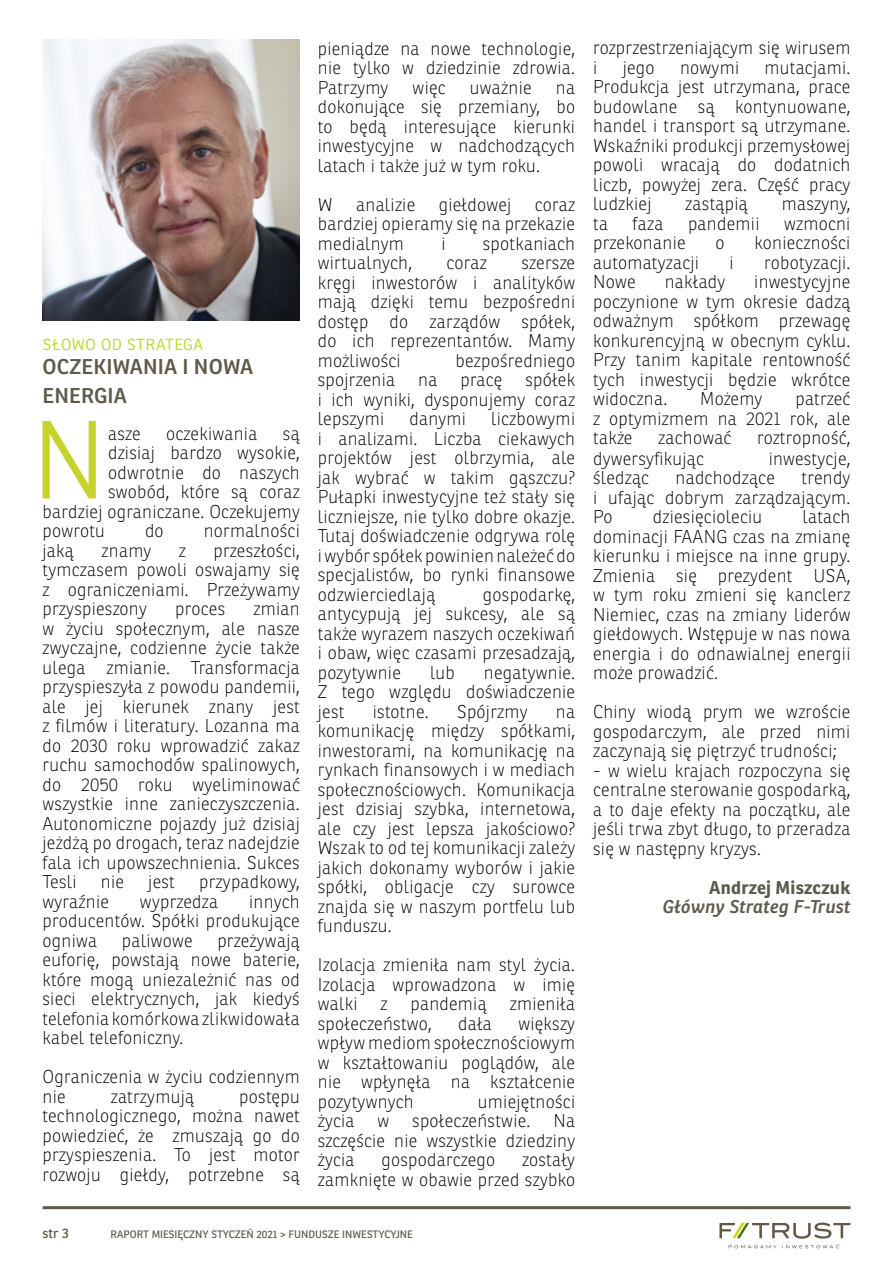
<style>
.page{position:relative;width:893px;height:1263px;background:#fff}
.page>*{position:absolute;margin:0;border:0;box-sizing:border-box;transform-origin:0 0}
.t1{font:300 107.7px "Ronnia";color:#c8d22c}
.t2{font:600 20.85px/28.5px "Ronnia";letter-spacing:.01em;color:#5e5b4d}
.t3{font:300 19.5px "Ronnia";letter-spacing:.005em;color:#bed736}
.t4{font:100 18px/19.5px "Ronnia";letter-spacing:.015em;color:#000;text-align:justify}
.t5{font:italic 600 18px "Ronnia";letter-spacing:.015em;color:#5e5b4d}
.t6{font:700 18px "Ronnia";letter-spacing:.015em;color:#5e5b4d}
.t7{font:13.5px "Ronnia";color:#5e5b4d}
.t8{font:10.5px "Ronnia";color:#5e5b4d}
</style>
<div class="page">
<hr style="left:43px;top:1206px;width:807px;height:3px;background:#5e5b4d">
<svg style="left:719px;top:1222px;width:131px;height:26px"></svg>
<img style="left:43px;top:40px;width:256px;height:281px">
<p class="t3" style="left:43px;top:331px;width:162px">słowo od stratega</p>
<p class="t2" style="left:43px;top:352px;width:212px">OCZEKIWANIA I NOWA<br>ENERGIA</p>
<h1 class="t1" style="left:32px;top:394px;width:76px">N</h1>
<p class="t4" style="left:108px;top:424px;width:34px">asze</p>
<p class="t4" style="left:166px;top:424px;width:93px">oczekiwania</p>
<p class="t4" style="left:283px;top:424px;width:18px">są</p>
<p class="t4" style="left:108px;top:443px;width:193px">dzisiaj bardzo wysokie,</p>
<p class="t4" style="left:108px;top:463px;width:193px">odwrotnie do naszych</p>
<p class="t4" style="left:108px;top:482px;width:193px">swobód, które są coraz</p>
<p class="t4" style="left:43px;top:502px;width:259px">bardziej ograniczane. Oczekujemy</p>
<p class="t4" style="left:43px;top:521px;width:64px">powrotu</p>
<p class="t4" style="left:145px;top:521px;width:20px">do</p>
<p class="t4" style="left:204px;top:521px;width:98px">normalności</p>
<p class="t4" style="left:43px;top:541px;width:33px">jaką</p>
<p class="t4" style="left:102px;top:541px;width:51px">znamy</p>
<p class="t4" style="left:179px;top:541px;width:9px">z</p>
<p class="t4" style="left:43px;top:541px;width:259px;text-indent:171px">przeszłości, tymczasem powoli oswajamy się z ograniczeniami. Przeżywamy przyspieszony</p>
<p class="t4" style="left:43px;top:599px;width:259px;text-indent:211px">zmian w życiu społecznym, ale nasze zwyczajne, codzienne życie także ulega zmianie. Transformacja przyspieszyła z powodu pandemii, ale jej kierunek znany jest z filmów i literatury. Lozanna ma do 2030 roku wprowadzić zakaz ruchu samochodów spalinowych, do 2050 roku wyeliminować wszystkie inne zanieczyszczenia.<br>Autonomiczne pojazdy już dzisiaj jeżdżą po drogach, teraz nadejdzie fala ich upowszechnienia. Sukces Tesli</p>
<p class="t4" style="left:175px;top:599px;width:52px">proces</p>
<p class="t4" style="left:101px;top:872px;width:25px">nie</p>
<p class="t4" style="left:148px;top:872px;width:28px">jest</p>
<p class="t4" style="left:199px;top:872px;width:102px">przypadkowy,</p>
<p class="t4" style="left:43px;top:892px;width:68px">wyraźnie</p>
<p class="t4" style="left:140px;top:892px;width:80px">wyprzedza</p>
<p class="t4" style="left:43px;top:892px;width:259px;text-indent:207px">innych producentów. Spółki produkujące ogniwa</p>
<p class="t4" style="left:122px;top:931px;width:72px">paliwowe</p>
<p class="t4" style="left:43px;top:931px;width:259px;text-indent:175px">przeżywają euforię, powstają nowe baterie, które mogą uniezależnić nas od sieci elektrycznych, jak kiedyś telefonia komórkowa zlikwidowała kabel telefoniczny.</p>
<p class="t4" style="left:43px;top:1067px;width:259px">Ograniczenia w życiu codziennym nie</p>
<p class="t4" style="left:111px;top:1087px;width:85px">zatrzymują</p>
<p class="t4" style="left:43px;top:1087px;width:259px;text-indent:197px">postępu technologicznego, można nawet powiedzieć, że zmuszają go do przyspieszenia. To jest motor rozwoju giełdy, potrzebne są</p>
<p class="t4" style="left:318px;top:39px;width:259px">pieniądze na nowe technologie, nie tylko w dziedzinie zdrowia.<br>Patrzymy</p>
<p class="t4" style="left:413px;top:78px;width:35px">więc</p>
<p class="t4" style="left:470px;top:78px;width:63px">uważnie</p>
<p class="t4" style="left:318px;top:78px;width:259px;text-indent:238px">na dokonujące się przemiany, bo to będą interesujące kierunki inwestycyjne w nadchodzących latach i także już w tym roku.</p>
<p class="t4" style="left:318px;top:195px;width:16px">W</p>
<p class="t4" style="left:356px;top:195px;width:61px">analizie</p>
<p class="t4" style="left:439px;top:195px;width:74px">giełdowej</p>
<p class="t4" style="left:318px;top:195px;width:259px;text-indent:217px">coraz bardziej opieramy się na przekazie medialnym</p>
<p class="t4" style="left:441px;top:234px;width:6px">i</p>
<p class="t4" style="left:483px;top:234px;width:94px">spotkaniach</p>
<p class="t4" style="left:318px;top:253px;width:96px">wirtualnych,</p>
<p class="t4" style="left:447px;top:253px;width:42px">coraz</p>
<p class="t4" style="left:318px;top:253px;width:259px;text-indent:204px">szersze kręgi inwestorów i analityków mają dzięki temu bezpośredni dostęp do zarządów spółek, do ich reprezentantów. Mamy możliwości</p>
<p class="t4" style="left:455px;top:351px;width:121px">bezpośredniego</p>
<p class="t4" style="left:318px;top:370px;width:259px;text-indent:208px">spółek i ich wyniki, dysponujemy coraz lepszymi</p>
<p class="t4" style="left:318px;top:370px;width:79px">spojrzenia</p>
<p class="t4" style="left:418px;top:370px;width:21px">na</p>
<p class="t4" style="left:460px;top:370px;width:43px">pracę</p>
<p class="t4" style="left:318px;top:409px;width:259px;text-indent:173px">liczbowymi i analizami. Liczba ciekawych projektów jest olbrzymia, ale jak wybrać w takim gąszczu?<br>Pułapki inwestycyjne też stały się liczniejsze, nie tylko dobre okazje.<br>Tutaj doświadczenie odgrywa rolę i wybór spółek powinien należeć do specjalistów, bo rynki finansowe odzwierciedlają</p>
<p class="t4" style="left:409px;top:409px;width:58px">danymi</p>
<p class="t4" style="left:318px;top:585px;width:259px;text-indent:165px">gospodarkę, antycypują jej sukcesy, ale są także wyrazem naszych oczekiwań i obaw, więc czasami przesadzają, pozytywnie</p>
<p class="t4" style="left:430px;top:663px;width:26px">lub</p>
<p class="t4" style="left:318px;top:663px;width:259px;text-indent:166px">negatywnie.<br>Z tego względu doświadczenie jest</p>
<p class="t4" style="left:373px;top:702px;width:57px">istotne.</p>
<p class="t4" style="left:457px;top:702px;width:72px">Spójrzmy</p>
<p class="t4" style="left:318px;top:702px;width:259px;text-indent:238px">na komunikację między spółkami, inwestorami, na komunikację na rynkach finansowych i w mediach społecznościowych. Komunikacja jest dzisiaj szybka, internetowa, ale czy jest lepsza jakościowo?<br>Wszak to od tej komunikacji zależy jakich dokonamy wyborów i jakie spółki, obligacje czy surowce znajda się w naszym portfelu lub funduszu.</p>
<p class="t4" style="left:318px;top:955px;width:259px">Izolacja zmieniła nam styl życia.<br>Izolacja wprowadzona w imię walki</p>
<p class="t4" style="left:380px;top:994px;width:9px">z</p>
<p class="t4" style="left:410px;top:994px;width:78px">pandemią</p>
<p class="t4" style="left:510px;top:994px;width:67px">zmieniła</p>
<p class="t4" style="left:318px;top:1013px;width:115px">społeczeństwo,</p>
<p class="t4" style="left:458px;top:1013px;width:35px">dała</p>
<p class="t4" style="left:318px;top:1013px;width:259px;text-indent:200px">większy wpływ mediom społecznościowym w kształtowaniu poglądów, ale nie wpłynęła na kształcenie pozytywnych</p>
<p class="t4" style="left:478px;top:1091px;width:99px">umiejętności</p>
<p class="t4" style="left:318px;top:1111px;width:38px">życia</p>
<p class="t4" style="left:378px;top:1111px;width:13px">w</p>
<p class="t4" style="left:412px;top:1111px;width:120px">społeczeństwie.</p>
<p class="t4" style="left:318px;top:1111px;width:259px;text-indent:235px">Na szczęście nie wszystkie dziedziny życia</p>
<p class="t4" style="left:318px;top:1150px;width:259px;text-align:right">zostały<br>zamknięte w obawie przed szybko</p>
<p class="t4" style="left:381px;top:1150px;width:115px">gospodarczego</p>
<p class="t7" style="left:43px;top:1225px;width:28px">str 3</p>
<p class="t8" style="left:111px;top:1228px;width:304px">RAPORT MIESIĘCZNY STYCZEŃ 2021 &gt; FUNDUSZE INWESTYCYJNE</p>
<p class="t4" style="left:593px;top:38px;width:259px">rozprzestrzeniającym się wirusem i</p>
<p class="t4" style="left:593px;top:58px;width:259px;text-indent:171px">mutacjami.<br>Produkcja jest utrzymana, prace budowlane są kontynuowane, handel i transport są utrzymane.<br>Wskaźniki produkcji przemysłowej powoli wracają do dodatnich liczb, powyżej zera. Część pracy ludzkiej</p>
<p class="t4" style="left:623px;top:58px;width:33px">jego</p>
<p class="t4" style="left:680px;top:58px;width:61px">nowymi</p>
<p class="t4" style="left:685px;top:194px;width:64px">zastąpią</p>
<p class="t4" style="left:782px;top:194px;width:70px">maszyny,</p>
<p class="t4" style="left:593px;top:214px;width:16px">ta</p>
<p class="t4" style="left:633px;top:214px;width:32px">faza</p>
<p class="t4" style="left:688px;top:214px;width:73px">pandemii</p>
<p class="t4" style="left:784px;top:214px;width:68px">wzmocni</p>
<p class="t4" style="left:593px;top:233px;width:94px">przekonanie</p>
<p class="t4" style="left:715px;top:233px;width:11px">o</p>
<p class="t4" style="left:754px;top:233px;width:97px">konieczności</p>
<p class="t4" style="left:593px;top:253px;width:107px">automatyzacji</p>
<p class="t4" style="left:730px;top:253px;width:6px">i</p>
<p class="t4" style="left:764px;top:253px;width:88px">robotyzacji.</p>
<p class="t4" style="left:593px;top:272px;width:44px">Nowe</p>
<p class="t4" style="left:665px;top:272px;width:62px">nakłady</p>
<p class="t4" style="left:593px;top:272px;width:259px;text-indent:161px">inwestycyjne poczynione w tym okresie dadzą odważnym spółkom przewagę konkurencyjną w obecnym cyklu.<br>Przy tanim kapitale rentowność tych inwestycji będzie wkrótce widoczna.</p>
<p class="t4" style="left:593px;top:389px;width:259px;text-indent:202px">patrzeć z optymizmem na 2021 rok, ale także</p>
<p class="t4" style="left:700px;top:389px;width:64px">Możemy</p>
<p class="t4" style="left:658px;top:428px;width:75px">zachować</p>
<p class="t4" style="left:757px;top:428px;width:95px">roztropność,</p>
<p class="t4" style="left:593px;top:448px;width:112px">dywersyfikując</p>
<p class="t4" style="left:769px;top:448px;width:83px">inwestycje,</p>
<p class="t4" style="left:593px;top:468px;width:57px">śledząc</p>
<p class="t4" style="left:676px;top:468px;width:101px">nadchodzące</p>
<p class="t4" style="left:593px;top:468px;width:259px;text-indent:208px">trendy i ufając dobrym zarządzającym.<br>Po</p>
<p class="t4" style="left:593px;top:507px;width:259px;text-indent:209px">latach dominacji FAANG czas na zmianę kierunku i miejsce na inne grupy.<br>Zmienia się prezydent USA, w tym roku zmieni się kanclerz Niemiec, czas na zmiany liderów giełdowych. Wstępuje w nas nowa energia i do odnawialnej energii może prowadzić.</p>
<p class="t4" style="left:593px;top:702px;width:259px">Chiny wiodą prym we wzroście gospodarczym, ale przed nimi zaczynają się piętrzyć trudności;</p>
<p class="t4" style="left:593px;top:760px;width:259px">- w wielu krajach rozpoczyna się centralne sterowanie gospodarką, a to daje efekty na początku, ale jeśli trwa zbyt długo, to przeradza się w następny kryzys.</p>
<p class="t6" style="left:709px;top:876px;width:143px">Andrzej Miszczuk</p>
<p class="t5" style="left:662px;top:895px;width:190px">Główny Strateg F-Trust</p>
<p class="t4" style="left:653px;top:507px;width:111px">dziesięcioleciu</p>
</div>
